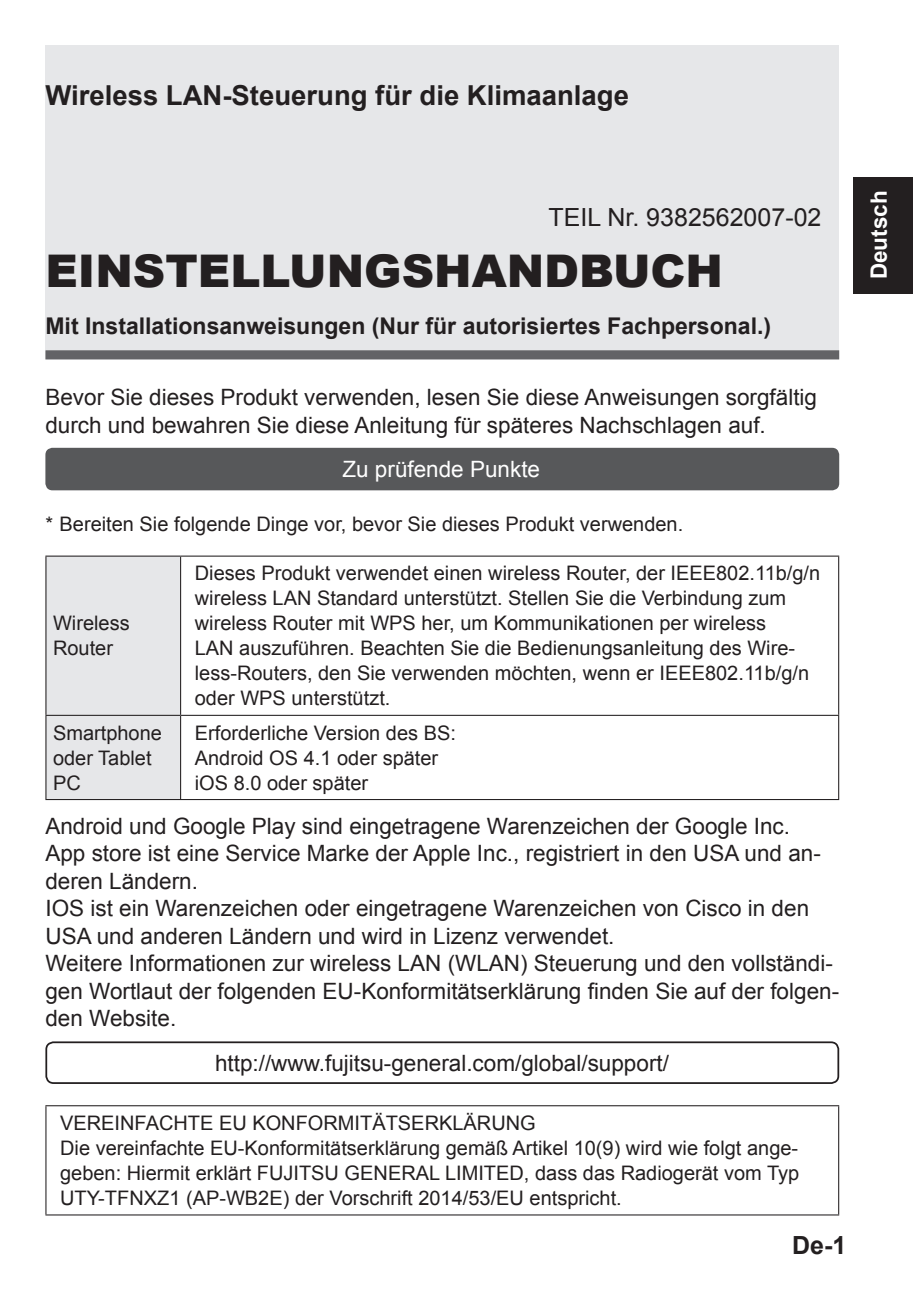
<style>
.page{position:relative;width:913px;height:1296px;background:#fff}
.page>*{position:absolute;margin:0;border:0;box-sizing:border-box;transform-origin:0 0}
.t1{font:900 45px "Arial";color:#231f20}
.t2{font:700 27.5px "Arial";color:#231f20}
.t3{font:25px "Arial";color:#231f20}
.t4{font:700 25px "Arial";color:#231f20}
.t5{font:700 23px "Arial";color:#231f20}
.t6{font:22.5px/27.5px "Arial";color:#231f20}
.t7{font:22.5px "Arial";color:#fff}
.t8{font:700 22.5px "Arial";color:#fff}
.t9{font:20px/25px "Arial";color:#231f20}
</style>
<div class="page">
<div style="left:45px;top:448px;width:794px;height:42px;background:#57585a;border-radius:7px"></div>
<div style="left:46px;top:556px;width:134px;height:243px;background:#e6e7e9"></div>
<hr style="left:45px;top:555px;width:136px;height:1px;background:#231f20">
<hr style="left:45px;top:556px;width:1px;height:159px;background:#231f20">
<hr style="left:181px;top:555px;width:658px;height:1px;background:#231f20">
<hr style="left:180px;top:556px;width:1px;height:159px;background:#231f20">
<hr style="left:838px;top:556px;width:1px;height:159px;background:#231f20">
<hr style="left:45px;top:715px;width:136px;height:1px;background:#231f20">
<hr style="left:45px;top:716px;width:1px;height:83px;background:#231f20">
<hr style="left:181px;top:715px;width:658px;height:1px;background:#231f20">
<hr style="left:180px;top:716px;width:1px;height:83px;background:#231f20">
<hr style="left:838px;top:716px;width:1px;height:83px;background:#231f20">
<hr style="left:45px;top:799px;width:794px;height:1px;background:#231f20">
<div style="left:45px;top:1041px;width:794px;height:43px;border:2px solid #231f20;border-radius:7px"></div>
<hr style="left:45px;top:1105px;width:794px;height:1px;background:#231f20">
<hr style="left:45px;top:1106px;width:1px;height:108px;background:#231f20">
<hr style="left:838px;top:1106px;width:1px;height:108px;background:#231f20">
<hr style="left:45px;top:1214px;width:794px;height:1px;background:#231f20">
<div style="left:45px;top:45px;width:794px;height:305px;background:#e6e7e9"></div>
<div style="left:45px;top:350px;width:794px;height:9px;background:#636366"></div>
<div style="left:853px;top:177px;width:60px;height:116px;background:#231f20"></div>
<h2 class="t2" style="left:45px;top:80px;width:585px">Wireless LAN-Steuerung für die Klimaanlage</h2>
<p class="t3" style="left:549px;top:203px;width:274px">TEIL Nr. 9382562007-02</p>
<h1 class="t1" style="left:45px;top:237px;width:679px">EINSTELLUNGSHANDBUCH</h1>
<p class="t5" style="left:45px;top:313px;width:727px">Mit Installationsanweisungen (Nur für autorisiertes Fachpersonal.)</p>
<p class="t6" style="left:45px;top:383px;width:773px">Bevor Sie dieses Produkt verwenden, lesen Sie diese Anweisungen sorgfältig durch und bewahren Sie diese Anleitung für späteres Nachschlagen auf.</p>
<p class="t7" style="left:342px;top:457px;width:199px">Zu prüfende Punkte</p>
<p class="t9" style="left:45px;top:512px;width:639px">* Bereiten Sie folgende Dinge vor, bevor Sie dieses Produkt verwenden.</p>
<p class="t9" style="left:53px;top:611px;width:78px">Wireless<br>Router</p>
<p class="t9" style="left:195px;top:561px;width:627px">Dieses Produkt verwendet einen wireless Router, der IEEE802.11b/g/n wireless LAN Standard unterstützt. Stellen Sie die Verbindung zum wireless Router mit WPS her, um Kommunikationen per wireless<br>LAN auszuführen. Beachten Sie die Bedienungsanleitung des Wire&shy;less-Routers, den Sie verwenden möchten, wenn er IEEE802.11b/g/n oder WPS unterstützt.</p>
<p class="t9" style="left:53px;top:720px;width:110px">Smartphone oder Tablet<br>PC</p>
<p class="t9" style="left:195px;top:720px;width:263px">Erforderliche Version des BS:<br>Android OS 4.1 oder später iOS 8.0 oder später</p>
<p class="t6" style="left:45px;top:812px;width:795px">Android und Google Play sind eingetragene Warenzeichen der Google Inc.<br>App store ist eine Service Marke der Apple Inc., registriert in den USA und an&shy;deren Ländern.<br>IOS ist ein Warenzeichen oder eingetragene Warenzeichen von Cisco in den USA und anderen Ländern und wird in Lizenz verwendet.<br>Weitere Informationen zur wireless LAN (WLAN) Steuerung und den vollständi&shy;gen Wortlaut der folgenden EU-Konformitätserklärung finden Sie auf der folgen&shy;den Website.</p>
<p class="t6" style="left:215px;top:1049px;width:455px">http://www.fujitsu-general.com/global/support/</p>
<p class="t9" style="left:60px;top:1110px;width:741px">VEREINFACHTE EU KONFORMITÄTSERKLÄRUNG<br>Die vereinfachte EU-Konformitätserklärung gemäß Artikel 10(9) wird wie folgt ange&shy;geben: Hiermit erklärt FUJITSU GENERAL LIMITED, dass das Radiogerät vom Typ UTY-TFNXZ1 (AP-WB2E) der Vorschrift 2014/53/EU entspricht.</p>
<p class="t4" style="left:792px;top:1231px;width:56px">De-1</p>
<p class="t8" style="left:866px;top:279px;width:90px;rotate:-90deg">Deutsch</p>
</div>
